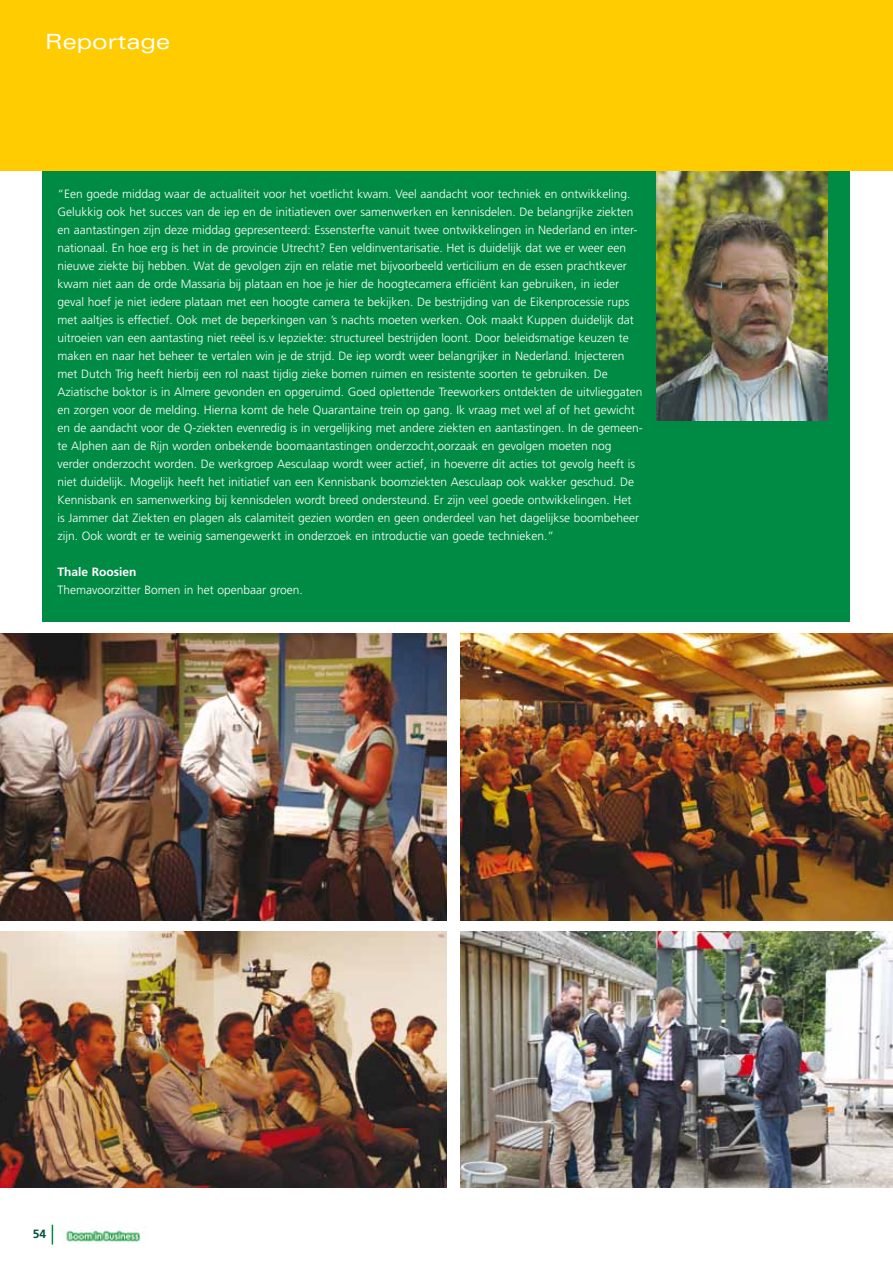
<style>
.page{position:relative;width:893px;height:1263px;background:#fff}
.page>*{position:absolute;margin:0;border:0;box-sizing:border-box;transform-origin:0 0}
.t1{font:expanded 21px "Univers";color:#fff}
.t2{font:300 12px/18px "Frutiger";color:#fff}
.t3{font:700 12px "Frutiger";color:#fff}
.t4{font:700 12px "Frutiger";color:#00523c}
</style>
<div class="page">
<svg style="left:52px;top:1225px;width:1px;height:19px"></svg>
<img style="left:66px;top:1229px;width:75px;height:15px">
<div style="left:43px;top:142px;width:807px;height:480px;background:#008b45"></div>
<img style="left:657px;top:170px;width:170px;height:251px">
<img style="left:0;top:634px;width:446px;height:287px">
<img style="left:0;top:931px;width:446px;height:256px">
<img style="left:460px;top:931px;width:433px;height:256px">
<img style="left:460px;top:634px;width:433px;height:287px">
<div style="left:0;top:0;width:893px;height:170px;background:#fecc00"></div>
<h1 class="t1" style="left:46px;top:29px;width:126px">Reportage</h1>
<p class="t2" style="left:57px;top:185px;width:587px">“Een goede middag waar de actualiteit voor het voetlicht kwam. Veel aandacht voor techniek en ontwikkeling.<br>Gelukkig ook het succes van de iep en de initiatieven over samenwerken en kennisdelen. De belangrijke ziekten en aantastingen zijn deze middag gepresenteerd: Essensterfte vanuit twee ontwikkelingen in Nederland en inter&shy;nationaal. En hoe erg is het in de provincie Utrecht? Een veldinventarisatie. Het is duidelijk dat we er weer een nieuwe ziekte bij hebben. Wat de gevolgen zijn en relatie met bijvoorbeeld verticilium en de essen prachtkever kwam niet aan de orde Massaria bij plataan en hoe je hier de hoogtecamera efficiënt kan gebruiken, in ieder geval hoef je niet iedere plataan met een hoogte camera te bekijken. De bestrijding van de Eikenprocessie rups met aaltjes is effectief. Ook met de beperkingen van ’s nachts moeten werken. Ook maakt Kuppen duidelijk dat uitroeien van een aantasting niet reëel is.v Iepziekte: structureel bestrijden loont. Door beleidsmatige keuzen te maken en naar het beheer te vertalen win je de strijd. De iep wordt weer belangrijker in Nederland. Injecteren met Dutch Trig heeft hierbij een rol naast tijdig zieke bomen ruimen en resistente soorten te gebruiken. De Aziatische boktor is in Almere gevonden en opgeruimd. Goed oplettende Treeworkers ontdekten de uitvlieggaten en zorgen voor de melding. Hierna komt de hele Quarantaine trein op gang. Ik vraag met wel af of het gewicht en de aandacht voor de Q-ziekten evenredig is in vergelijking met andere ziekten en aantastingen. In de gemeen&shy;te Alphen aan de Rijn worden onbekende boomaantastingen onderzocht,oorzaak en gevolgen moeten nog verder onderzocht worden. De werkgroep Aesculaap wordt weer actief, in hoeverre dit acties tot gevolg heeft is niet duidelijk. Mogelijk heeft het initiatief van een Kennisbank boomziekten Aesculaap ook wakker geschud. De Kennisbank en samenwerking bij kennisdelen wordt breed ondersteund. Er zijn veel goede ontwikkelingen. Het<br>is Jammer dat Ziekten en plagen als calamiteit gezien worden en geen onderdeel van het dagelijkse boombeheer zijn. Ook wordt er te weinig samengewerkt in onderzoek en introductie van goede technieken.”</p>
<p class="t3" style="left:57px;top:565px;width:81px">Thale Roosien</p>
<p class="t2" style="left:57px;top:581px;width:247px">Themavoorzitter Bomen in het openbaar groen.</p>
<p class="t4" style="left:33px;top:1227px;width:15px">54</p>
</div>
